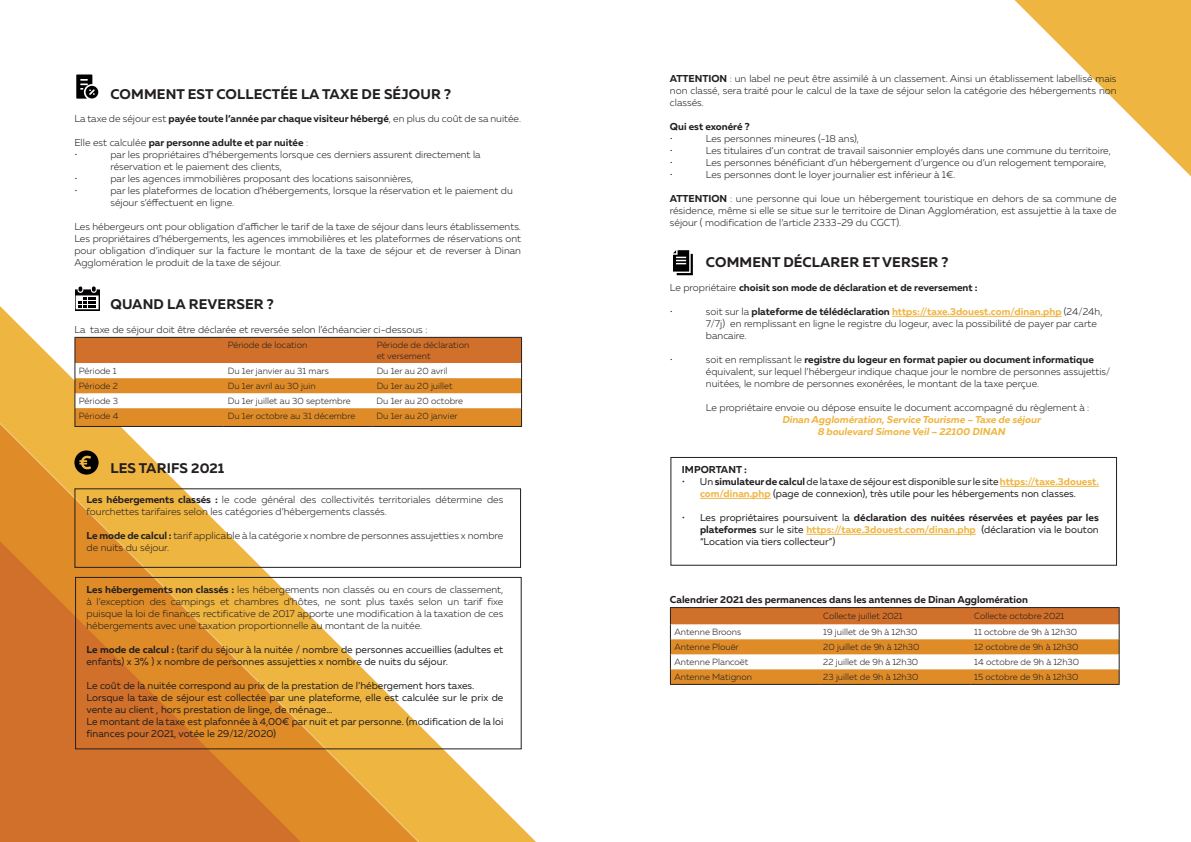
<style>
.page{position:relative;width:1191px;height:842px;background:#fff}
.page>*{position:absolute;margin:0;border:0;box-sizing:border-box;transform-origin:0 0}
.t1{font:700 14px "Muller";letter-spacing:.01em;color:#231f20}
.t2{font:300 10px/12px "Muller";color:#231f20}
.t3{font:10px/12px "Muller";color:#231f20}
.t4{font:700 10px/12px "Muller";color:#231f20}
.t5{font:italic 700 10px/12px "Muller";color:#efb541;text-align:center}
.t6{font:300 9px/10.8px "Muller";color:#231f20}
.s1{font-weight:700}
.s2{font-weight:300}
.s3{font-weight:700;color:#efb541}
</style>
<div class="page">
<svg style="left:1014px;top:0;width:177px;height:177px"></svg>
<svg style="left:0;top:306px;width:536px;height:536px"></svg>
<svg style="left:74px;top:337px;width:448px;height:89px"></svg>
<hr style="left:74px;top:426px;width:150px;height:1px;background:#231f20">
<hr style="left:224px;top:426px;width:149px;height:1px;background:#231f20">
<hr style="left:373px;top:426px;width:149px;height:1px;background:#231f20">
<hr style="left:892px;top:316px;width:169px;height:1px;background:#efb541">
<hr style="left:670px;top:607px;width:149px;height:1px;background:#231f20">
<hr style="left:819px;top:607px;width:151px;height:1px;background:#231f20">
<hr style="left:970px;top:607px;width:149px;height:1px;background:#231f20">
<svg style="left:670px;top:608px;width:449px;height:76px"></svg>
<hr style="left:670px;top:684px;width:149px;height:1px;background:#231f20">
<hr style="left:819px;top:684px;width:151px;height:1px;background:#231f20">
<hr style="left:970px;top:684px;width:149px;height:1px;background:#231f20">
<div style="left:75px;top:577px;width:447px;height:172px;border:1px solid #231f20"></div>
<div style="left:74px;top:488px;width:447px;height:80px;border:1px solid #231f20"></div>
<svg style="left:673px;top:250px;width:20px;height:25px"></svg>
<hr style="left:1000px;top:486px;width:98px;height:1px;background:#efb541">
<hr style="left:700px;top:498px;width:70px;height:1px;background:#efb541">
<hr style="left:806px;top:534px;width:169px;height:1px;background:#efb541">
<div style="left:670px;top:457px;width:447px;height:109px;border:1px solid #231f20"></div>
<svg style="left:76px;top:74px;width:22px;height:25px"></svg>
<svg style="left:75px;top:286px;width:24px;height:25px"></svg>
<svg style="left:74px;top:450px;width:25px;height:25px"></svg>
<h1 class="t1" style="left:110px;top:85px;width:342px">COMMENT EST COLLECTÉE LA TAXE DE SÉJOUR ?</h1>
<p class="t2" style="left:74px;top:112px;width:448px">La taxe de séjour est <span class="s1">payée toute l’année par chaque visiteur hébergé</span>, en plus du coût de sa nuitée.</p>
<p class="t4" style="left:74px;top:136px;width:235px"><span class="s2">Elle est calculée</span> par personne adulte et par nuitée <span class="s2">: •</span></p>
<p class="t2" style="left:110px;top:148px;width:372px">par les propriétaires d’hébergements lorsque ces derniers assurent directement la réservation et le paiement des clients,</p>
<p class="t2" style="left:74px;top:172px;width:5px">•</p>
<p class="t2" style="left:110px;top:172px;width:304px">par les agences immobilières proposant des locations saisonnières,</p>
<p class="t2" style="left:74px;top:184px;width:5px">•</p>
<p class="t2" style="left:110px;top:184px;width:404px">par les plateformes de location d’hébergements, lorsque la réservation et le paiement du séjour s’éffectuent en ligne.</p>
<p class="t2" style="left:74px;top:220px;width:448px;text-align:justify">Les hébergeurs ont pour obligation d’afficher le tarif de la taxe de séjour dans leurs établissements.<br>Les propriétaires d’hébergements, les agences immobilières et les plateformes de réservations ont pour obligation d’indiquer sur la facture le montant de la taxe de séjour et de reverser à Dinan Agglomération le produit de la taxe de séjour.</p>
<h1 class="t1" style="left:110px;top:295px;width:165px">QUAND LA REVERSER ?</h1>
<p class="t2" style="left:74px;top:323px;width:355px">La taxe de séjour doit être déclarée et reversée selon l’échéancier ci-dessous :</p>
<p class="t6" style="left:228px;top:340px;width:81px">Période de location</p>
<p class="t6" style="left:377px;top:340px;width:94px">Période de déclaration et versement</p>
<p class="t6" style="left:79px;top:366px;width:39px">Période 1</p>
<p class="t6" style="left:228px;top:366px;width:103px">Du 1er janvier au 31 mars</p>
<p class="t6" style="left:377px;top:366px;width:72px">Du 1er au 20 avril</p>
<p class="t6" style="left:79px;top:381px;width:41px">Période 2</p>
<p class="t6" style="left:228px;top:381px;width:89px">Du 1er avril au 30 juin</p>
<p class="t6" style="left:377px;top:381px;width:77px">Du 1er au 20 juillet</p>
<p class="t6" style="left:79px;top:396px;width:41px">Période 3</p>
<p class="t6" style="left:228px;top:396px;width:124px">Du 1er juillet au 30 septembre</p>
<p class="t6" style="left:377px;top:396px;width:88px">Du 1er au 20 octobre</p>
<p class="t6" style="left:79px;top:411px;width:41px">Période 4</p>
<p class="t6" style="left:228px;top:411px;width:129px">Du 1er octobre au 31 décembre</p>
<p class="t6" style="left:377px;top:411px;width:83px">Du 1er au 20 janvier</p>
<h1 class="t1" style="left:110px;top:460px;width:115px">LES TARIFS 2021</h1>
<p class="t2" style="left:86px;top:494px;width:418px"><span class="s1">Les hébergements classés :</span> le code général des collectivités territoriales détermine des fourchettes tarifaires selon les catégories d’hébergements classés.</p>
<p class="t2" style="left:86px;top:530px;width:418px"><span class="s1">Le mode de calcul :</span> tarif applicable à la catégorie x nombre de personnes assujetties x nombre de nuits du séjour.</p>
<p class="t2" style="left:86px;top:584px;width:418px;text-align:justify"><span class="s1">Les hébergements non classés :</span> les hébergements non classés ou en cours de classement, à l’exception des campings et chambres d’hôtes, ne sont plus taxés selon un tarif fixe puisque la loi de finances rectificative de 2017 apporte une modification à la taxation de ces hébergements avec une taxation proportionnelle au montant de la nuitée.</p>
<p class="t3" style="left:86px;top:644px;width:418px"><span class="s1">Le mode de calcul :</span> (tarif du séjour à la nuitée / nombre de personnes accueillies (adultes et enfants) x 3% ) x nombre de personnes assujetties x nombre de nuits du séjour.</p>
<p class="t3" style="left:86px;top:680px;width:418px">Le coût de la nuitée correspond au prix de la prestation de l’hébergement hors taxes.<br>Lorsque la taxe de séjour est collectée par une plateforme, elle est calculée sur le prix de vente au client , hors prestation de linge, de ménage…<br>Le montant de la taxe est plafonnée à 4,00€ par nuit et par personne. (modification de la loi finances pour 2021, votée le 29/12/2020)</p>
<p class="t2" style="left:670px;top:73px;width:448px;text-align:justify"><span class="s1">ATTENTION</span> : un label ne peut être assimilé à un classement. Ainsi un établissement labellisé mais non classé, sera traité pour le calcul de la taxe de séjour selon la catégorie des hébergements non classés.</p>
<p class="t4" style="left:670px;top:121px;width:81px">Qui est exonéré ?</p>
<p class="t2" style="left:670px;top:133px;width:5px">•</p>
<p class="t2" style="left:706px;top:133px;width:155px">Les personnes mineures (-18 ans),</p>
<p class="t2" style="left:670px;top:145px;width:5px">•</p>
<p class="t2" style="left:706px;top:145px;width:406px">Les titulaires d’un contrat de travail saisonnier employés dans une commune du territoire,</p>
<p class="t2" style="left:670px;top:157px;width:5px">•</p>
<p class="t2" style="left:706px;top:157px;width:402px">Les personnes bénéficiant d’un hébergement d’urgence ou d’un relogement temporaire,</p>
<p class="t2" style="left:670px;top:169px;width:5px">•</p>
<p class="t2" style="left:706px;top:169px;width:251px">Les personnes dont le loyer journalier est inférieur à 1€.</p>
<p class="t2" style="left:670px;top:193px;width:448px;text-align:justify"><span class="s1">ATTENTION</span> : une personne qui loue un hébergement touristique en dehors de sa commune de résidence, même si elle se situe sur le territoire de Dinan Agglomération, est assujettie à la taxe de séjour ( modification de l’article 2333-29 du CGCT).</p>
<h1 class="t1" style="left:706px;top:253px;width:244px">COMMENT DÉCLARER ET VERSER ?</h1>
<p class="t4" style="left:670px;top:282px;width:309px"><span class="s2">Le propriétaire</span> choisit son mode de déclaration et de reversement :</p>
<p class="t2" style="left:670px;top:305px;width:5px">•</p>
<p class="t2" style="left:706px;top:305px;width:398px">soit sur la <span class="s1">plateforme de télédéclaration</span> <span class="s3">https://taxe.3douest.com/dinan.php</span> (24/24h,<br>7/7j) en remplissant en ligne le registre du logeur, avec la possibilité de payer par carte bancaire.</p>
<p class="t2" style="left:670px;top:353px;width:5px">•</p>
<p class="t2" style="left:706px;top:353px;width:406px">soit en remplissant le <span class="s1">registre du logeur en format papier ou document informatique </span>équivalent, sur lequel l’hébergeur indique chaque jour le nombre de personnes assujettis/ nuitées, le nombre de personnes exonérées, le montant de la taxe perçue.</p>
<p class="t2" style="left:706px;top:401px;width:385px">Le propriétaire envoie ou dépose ensuite le document accompagné du règlement à :</p>
<p class="t5" style="left:782px;top:414px;width:262px">Dinan Agglomération,Service Tourisme – Taxe de séjour<br>8 boulevard Simone Veil– 22100 DINAN</p>
<p class="t4" style="left:682px;top:464px;width:66px">IMPORTANT :</p>
<p class="t3" style="left:682px;top:475px;width:418px;text-align:center">• Un <span class="s1">simulateur de calcul</span> de la taxe de séjour est disponible sur le site<span class="s3">https://taxe.3douest. com/dinan.php</span> (page de connexion), très utile pour les hébergements non classes.</p>
<p class="t3" style="left:700px;top:511px;width:400px;text-align:justify;text-indent:-18px">• Les propriétaires poursuivent la <span class="s1">déclaration des nuitées réservées et payées par les plateformes</span> sur le site <span class="s3">https://taxe.3douest.com/dinan.php</span> (déclaration via le bouton “Location via tiers collecteur”)</p>
<p class="t4" style="left:670px;top:594px;width:359px">Calendrier 2021 des permanences dans les antennes de Dinan Agglomération</p>
<p class="t6" style="left:823px;top:610px;width:81px">Collecte juillet 2021</p>
<p class="t6" style="left:974px;top:610px;width:91px">Collecte octobre 2021</p>
<p class="t6" style="left:674px;top:627px;width:68px">Antenne Broons</p>
<p class="t6" style="left:823px;top:627px;width:96px">19 juillet de 9h à 12h30</p>
<p class="t6" style="left:974px;top:627px;width:104px">11 octobre de 9h à 12h30</p>
<p class="t6" style="left:674px;top:642px;width:66px">Antenne Plouër</p>
<p class="t6" style="left:823px;top:642px;width:98px">20 juillet de 9h à 12h30</p>
<p class="t6" style="left:974px;top:642px;width:106px">12 octobre de 9h à 12h30</p>
<p class="t6" style="left:674px;top:657px;width:75px">Antenne Plancoët</p>
<p class="t6" style="left:823px;top:657px;width:96px">22 juillet de 9h à 12h30</p>
<p class="t6" style="left:974px;top:657px;width:106px">14 octobre de 9h à 12h30</p>
<p class="t6" style="left:674px;top:672px;width:79px">Antenne Matignon</p>
<p class="t6" style="left:823px;top:672px;width:97px">23 juillet de 9h à 12h30</p>
<p class="t6" style="left:974px;top:672px;width:106px">15 octobre de 9h à 12h30</p>
</div>
